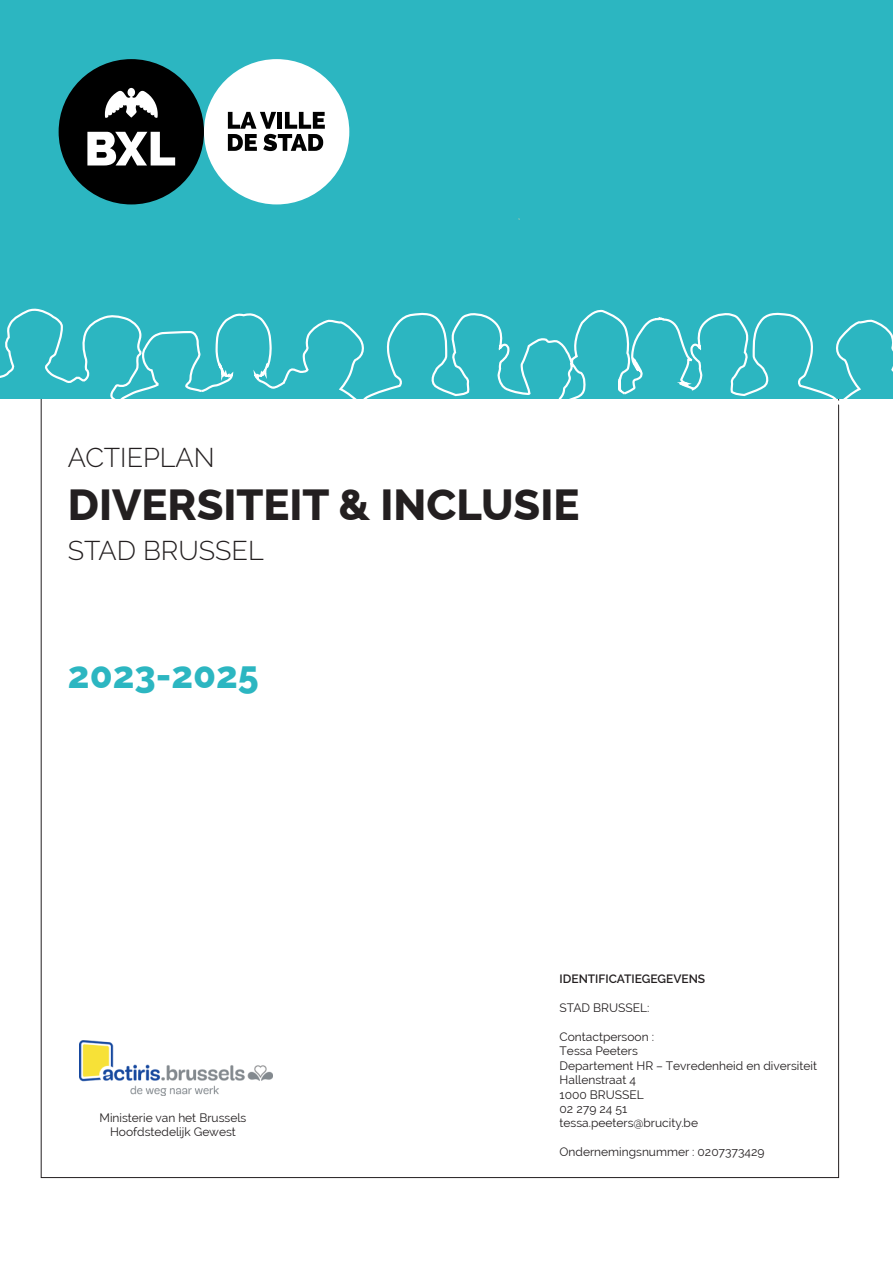
<style>
.page{position:relative;width:893px;height:1263px;background:#fff}
.page>*{position:absolute;margin:0;border:0;box-sizing:border-box;transform-origin:0 0}
.t1{font:100 43.5px "Raleway";color:#231f20}
.t2{font:100 37.5px "Raleway";color:#2cb6c1}
.t3{font:300 27px "Raleway";color:#231f20}
.t4{font:12px "Raleway";color:#231f20}
.t5{font:600 12px "Raleway";color:#231f20}
</style>
<div class="page">
<img style="left:80px;top:1040px;width:192px;height:56px">
<div style="left:0;top:0;width:893px;height:398px;background:#2cb6c1"></div>
<svg style="left:0;top:308px;width:893px;height:126px"></svg>
<div style="left:59px;top:59px;width:145px;height:145px;background:#000;border-radius:50%"></div>
<svg style="left:87px;top:132px;width:88px;height:33px"></svg>
<svg style="left:105px;top:88px;width:53px;height:30px"></svg>
<div style="left:204px;top:59px;width:145px;height:145px;background:#fff;border-radius:50%"></div>
<svg style="left:228px;top:112px;width:97px;height:39px"></svg>
<p class="t3" style="left:68px;top:442px;width:148px">ACTIEPLAN</p>
<p class="t1" style="left:68px;top:470px;width:513px">DIVERSITEIT &amp; INCLUSIE</p>
<p class="t3" style="left:68px;top:535px;width:197px">STAD BRUSSEL</p>
<p class="t2" style="left:68px;top:645px;width:192px">2023-2025</p>
<p class="t4" style="left:99px;top:1110px;width:148px">Ministerie van het Brussels</p>
<p class="t4" style="left:110px;top:1125px;width:127px">Hoofdstedelijk Gewest</p>
<p class="t5" style="left:560px;top:972px;width:147px">IDENTIFICATIEGEGEVENS</p>
<p class="t4" style="left:560px;top:1001px;width:92px">STAD BRUSSEL:</p>
<p class="t4" style="left:560px;top:1030px;width:96px">Contactpersoon :</p>
<p class="t4" style="left:560px;top:1044px;width:80px">Tessa Peeters</p>
<p class="t4" style="left:560px;top:1059px;width:259px">Departement HR – Tevredenheid en diversiteit</p>
<p class="t4" style="left:560px;top:1073px;width:78px">Hallenstraat 4</p>
<p class="t4" style="left:560px;top:1087px;width:86px">1000 BRUSSEL</p>
<p class="t4" style="left:560px;top:1102px;width:69px">02 279 24 51</p>
<p class="t4" style="left:560px;top:1116px;width:140px">tessa.peeters@brucity.be</p>
<p class="t4" style="left:560px;top:1145px;width:206px">Ondernemingsnummer : 0207373429</p>
</div>
